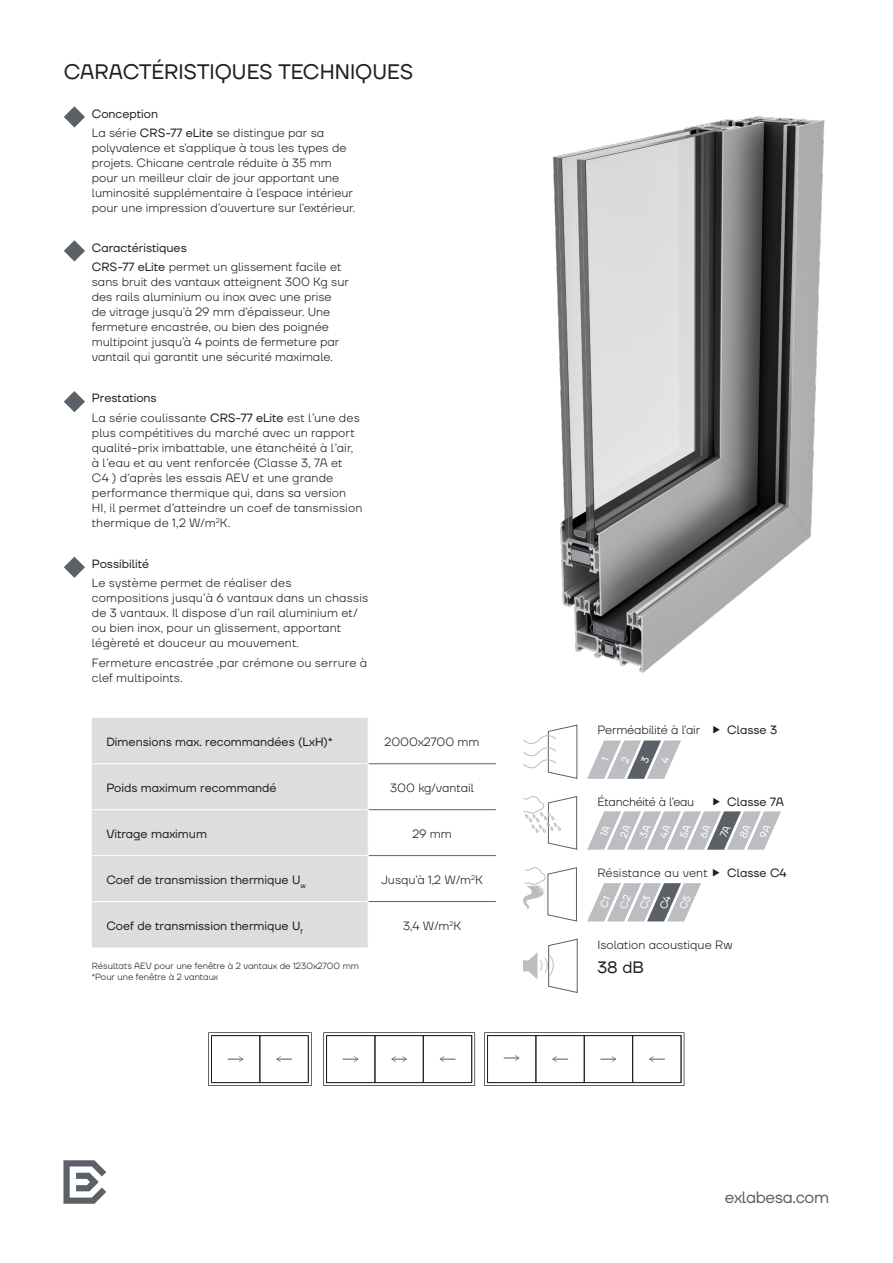
<style>
.page{position:relative;width:893px;height:1263px;background:#fff}
.page>*{position:absolute;margin:0;border:0;box-sizing:border-box;transform-origin:0 0}
.t1{font:21px "TT Firs Neue";color:#231f20}
.t2{font:16.5px "TT Firs Neue";letter-spacing:-.02em;color:#5c6167}
.t3{font:16.5px "TT Firs Neue";color:#231f20}
.t4{font:300 12px/15px "TT Firs Neue";color:#231f20}
.t5{font:12px/19.2px "TT Firs Neue";color:#231f20}
.t6{font:300 12px "TT Firs Neue";letter-spacing:-.02em;color:#231f20}
.t7{font:300 9px/10.8px "TT Firs Neue";color:#231f20}
.s1{font-weight:400}
.s2{font-weight:300}
</style>
<div class="page">
<svg style="left:523px;top:796px;width:54px;height:54px"></svg>
<svg style="left:523px;top:724px;width:55px;height:55px"></svg>
<svg style="left:523px;top:867px;width:54px;height:55px"></svg>
<svg style="left:523px;top:938px;width:55px;height:55px"></svg>
<svg style="left:63px;top:1160px;width:43px;height:44px"></svg>
<div style="left:92px;top:718px;width:276px;height:229px;background:#dcdddf"></div>
<hr style="left:92px;top:763px;width:276px;height:1px;background:#fff">
<hr style="left:92px;top:809px;width:276px;height:1px;background:#fff">
<hr style="left:92px;top:855px;width:276px;height:1px;background:#fff">
<hr style="left:92px;top:901px;width:276px;height:1px;background:#fff">
<hr style="left:369px;top:763px;width:127px;height:1px;background:#5c6167">
<hr style="left:369px;top:809px;width:127px;height:1px;background:#5c6167">
<hr style="left:369px;top:855px;width:127px;height:1px;background:#5c6167">
<hr style="left:369px;top:901px;width:127px;height:1px;background:#5c6167">
<img style="left:552px;top:115px;width:273px;height:558px">
<svg style="left:208px;top:1032px;width:104px;height:54px"></svg>
<svg style="left:323px;top:1032px;width:152px;height:54px"></svg>
<svg style="left:484px;top:1032px;width:200px;height:54px"></svg>
<svg style="left:64px;top:106px;width:21px;height:22px"></svg>
<svg style="left:64px;top:240px;width:21px;height:21px"></svg>
<svg style="left:64px;top:391px;width:21px;height:21px"></svg>
<svg style="left:64px;top:557px;width:21px;height:21px"></svg>
<svg style="left:587px;top:811px;width:194px;height:39px"></svg>
<svg style="left:587px;top:883px;width:114px;height:38px"></svg>
<svg style="left:587px;top:740px;width:94px;height:39px"></svg>
<h1 class="t1" style="left:64px;top:58px;width:351px">CARACTÉRISTIQUES TECHNIQUES</h1>
<p class="t4" style="left:92px;top:104px;width:234px;line-height:19.2px"><span class="s1">Conception<br></span>La série <span class="s1">CRS-77 eLite</span> se distingue par sa</p>
<p class="t4" style="left:92px;top:140px;width:265px">polyvalence et s’applique à tous les types de projets. Chicane centrale réduite à 35 mm pour un meilleur clair de jour apportant une luminosité supplémentaire à l’espace intérieur pour une impression d’ouverture sur l’extérieur.</p>
<p class="t5" style="left:92px;top:238px;width:251px">Caractéristiques<br>CRS-77 eLite <span class="s2">permet un glissement facile et</span></p>
<p class="t4" style="left:92px;top:274px;width:259px">sans bruit des vantaux atteignent 300 Kg sur des rails aluminium ou inox avec une prise de vitrage jusqu’à 29 mm d’épaisseur. Une fermeture encastrée, ou bien des poignée multipoint jusqu’à 4 points de fermeture par vantail qui garantit une sécurité maximale.</p>
<p class="t4" style="left:92px;top:388px;width:269px;line-height:19.2px"><span class="s1">Prestations<br></span>La série coulissante <span class="s1">CRS-77 eLite</span> est l’une des</p>
<p class="t4" style="left:92px;top:425px;width:272px">plus compétitives du marché avec un rapport qualité-prix imbattable, une étanchéité à l’air, à l’eau et au vent renforcée (Classe 3, 7A et C4 ) d’après les essais AEV et une grande performance thermique qui, dans sa version HI, il permet d’atteindre un coef de tansmission thermique de 1,2 W/m<sup>2</sup>K.</p>
<p class="t5" style="left:92px;top:554px;width:59px">Possibilité</p>
<p class="t4" style="left:92px;top:575px;width:278px">Le système permet de réaliser des compositions jusqu’à 6 vantaux dans un chassis de 3 vantaux. Il dispose d’un rail aluminium et/ ou bien inox, pour un glissement, apportant légèreté et douceur au mouvement.</p>
<p class="t4" style="left:92px;top:654px;width:277px">Fermeture encastrée ,par crémone ou serrure à clef multipoints.</p>
<p class="t5" style="left:106px;top:732px;width:228px">Dimensions max. recommandées (LxH)*</p>
<p class="t4" style="left:385px;top:734px;width:96px">2000x2700 mm</p>
<p class="t5" style="left:106px;top:778px;width:172px">Poids maximum recommandé</p>
<p class="t4" style="left:390px;top:780px;width:85px">300 kg/vantail</p>
<p class="t5" style="left:106px;top:824px;width:102px">Vitrage maximum</p>
<p class="t4" style="left:412px;top:826px;width:41px">29 mm</p>
<p class="t5" style="left:106px;top:870px;width:201px">Coef de transmission thermique U<sub>w</sub></p>
<p class="t4" style="left:381px;top:872px;width:103px">Jusqu’à 1,2 W/m<sup>2</sup>K</p>
<p class="t5" style="left:106px;top:916px;width:198px">Coef de transmission thermique U<sub>f</sub></p>
<p class="t4" style="left:403px;top:918px;width:60px">3,4 W/m<sup>2</sup>K</p>
<p class="t7" style="left:92px;top:960px;width:269px">Résultats AEV pour une fenêtre à 2 vantaux de 1230x2700 mm *Pour une fenêtre à 2 vantaux</p>
<p class="t4" style="left:597px;top:722px;width:104px">Perméabilité à l’air</p>
<p class="t5" style="left:727px;top:720px;width:52px">Classe 3</p>
<p class="t6" style="left:597px;top:794px;width:98px">Étanchéité à l’eau</p>
<p class="t5" style="left:727px;top:792px;width:58px">Classe 7A</p>
<p class="t4" style="left:597px;top:865px;width:112px">Résistance au vent</p>
<p class="t5" style="left:727px;top:863px;width:61px">Classe C4</p>
<p class="t4" style="left:597px;top:937px;width:137px">Isolation acoustique Rw</p>
<h2 class="t3" style="left:597px;top:956px;width:48px">38 dB</h2>
<h2 class="t2" style="left:725px;top:1186px;width:106px">exlabesa.com</h2>
</div>
